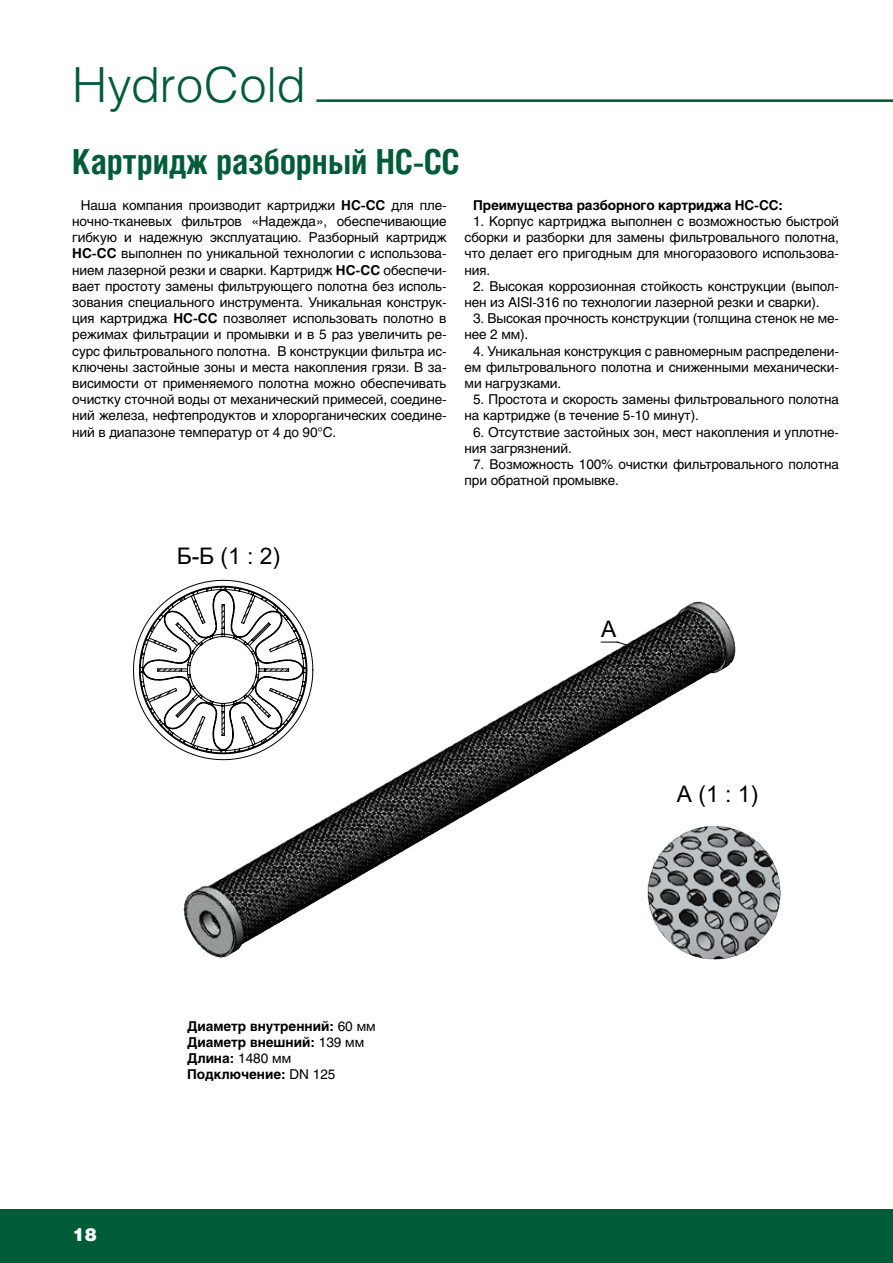
<style>
.page{position:relative;width:893px;height:1263px;background:#fff}
.page>*{position:absolute;margin:0;border:0;box-sizing:border-box;transform-origin:0 0}
.t1{font:300 48.45px "Helios";color:#005c38}
.t2{font:700 34.5px "Helios Cond";color:#005c38}
.t3{font:22.8px "Arial";color:#000}
.t4{font:900 18px "Helios";color:#fff}
.t5{font:13.5px/16.2px "Helios";letter-spacing:-.01em;color:#000}
.t6{font:700 13.5px/16.2px "Helios";color:#000}
.s1{font-weight:700}
.s2{font-weight:400}
</style>
<div class="page">
<div style="left:0;top:1209px;width:893px;height:54px;background:#005c38"></div>
<hr style="left:316px;top:99px;width:577px;height:3px;background:#005c38">
<img style="left:183px;top:579px;width:553px;height:379px">
<img style="left:612px;top:790px;width:169px;height:170px">
<svg style="left:601px;top:639px;width:70px;height:28px"></svg>
<hr style="left:103px;top:1185px;width:705px;height:1px;background:#000">
<hr style="left:501px;top:1043px;width:307px;height:1px;background:#000">
<hr style="left:655px;top:1078px;width:153px;height:1px;background:#000">
<hr style="left:655px;top:1138px;width:153px;height:1px;background:#000">
<hr style="left:501px;top:1090px;width:154px;height:1px;background:#000">
<hr style="left:501px;top:1102px;width:154px;height:1px;background:#000">
<hr style="left:103px;top:1173px;width:705px;height:1px;background:#000">
<hr style="left:892px;top:534px;width:1px;height:452px;background:#000">
<hr style="left:103px;top:534px;width:705px;height:1px;background:#000">
<hr style="left:103px;top:534px;width:1px;height:452px;background:#000">
<svg style="left:133px;top:580px;width:180px;height:180px"></svg>
<h1 class="t1" style="left:72px;top:56px;width:235px">HydroCold</h1>
<h2 class="t2" style="left:72px;top:143px;width:389px">Картридж разборный HC-CC</h2>
<p class="t5" style="left:72px;top:197px;width:376px;text-align:justify;text-indent:9px">Наша компания производит картриджи <span class="s1">HC-СС</span> для пле&shy;ночно-тканевых фильтров «Надежда», обеспечивающие гибкую и надежную эксплуатацию. Разборный картридж <span class="s1">НС-СС</span> выполнен по уникальной технологии с использова&shy;нием лазерной резки и сварки. Картридж <span class="s1">НС-СС</span> обеспечи&shy;вает простоту замены фильтрующего полотна без исполь&shy;зования специального инструмента. Уникальная конструк&shy;ция картриджа <span class="s1">НС-CC</span> позволяет использовать полотно в режимах фильтрации и промывки и в 5 раз увеличить ре&shy;сурс фильтровального полотна. В конструкции фильтра ис&shy;ключены застойные зоны и места накопления грязи. В за&shy;висимости от применяемого полотна можно обеспечивать очистку сточной воды от механический примесей, соедине&shy;ний железа, нефтепродуктов и хлорорганических соедине&shy;ний в диапазоне температур от 4 до 90°C.</p>
<p class="t6" style="left:473px;top:197px;width:311px">Преимущества разборного картриджа НС-СС:</p>
<p class="t5" style="left:465px;top:213px;width:376px;text-align:justify;text-indent:9px">1. Корпус картриджа выполнен с возможностью быстрой сборки и разборки для замены фильтровального полотна, что делает его пригодным для многоразового использова&shy;ния.</p>
<p class="t5" style="left:465px;top:278px;width:376px;text-indent:9px">2. Высокая коррозионная стойкость конструкции (выпол&shy;нен из AISI-316 по технологии лазерной резки и сварки).</p>
<p class="t5" style="left:465px;top:310px;width:376px;text-indent:9px">3. Высокая прочность конструкции (толщина стенок не ме&shy;нее 2 мм).</p>
<p class="t5" style="left:465px;top:343px;width:376px;text-align:justify;text-indent:9px">4. Уникальная конструкция с равномерным распределени&shy;ем фильтровального полотна и сниженными механически&shy;ми нагрузками.</p>
<p class="t5" style="left:465px;top:391px;width:376px;text-indent:9px">5. Простота и скорость замены фильтровального полотна на картридже (в течение 5-10 минут).</p>
<p class="t5" style="left:465px;top:424px;width:376px;text-indent:9px">6. Отсутствие застойных зон, мест накопления и уплотне&shy;ния загрязнений.</p>
<p class="t5" style="left:465px;top:456px;width:376px;text-indent:9px">7. Возможность 100% очистки фильтровального полотна при обратной промывке.</p>
<h3 class="t3" style="left:177px;top:540px;width:105px">Б-Б (1 : 2)</h3>
<h3 class="t4" style="left:73px;top:1223px;width:26px">18</h3>
<p class="t6" style="left:187px;top:1018px;width:190px">Диаметр внутренний: <span class="s2">60 мм<br></span>Диаметр внешний: <span class="s2">139 мм<br></span>Длина: <span class="s2">1480 мм<br></span>Подключение: <span class="s2">DN 125</span></p>
<h3 class="t3" style="left:601px;top:613px;width:17px">A</h3>
<h3 class="t3" style="left:677px;top:778px;width:83px">A (1 : 1)</h3>
</div>
